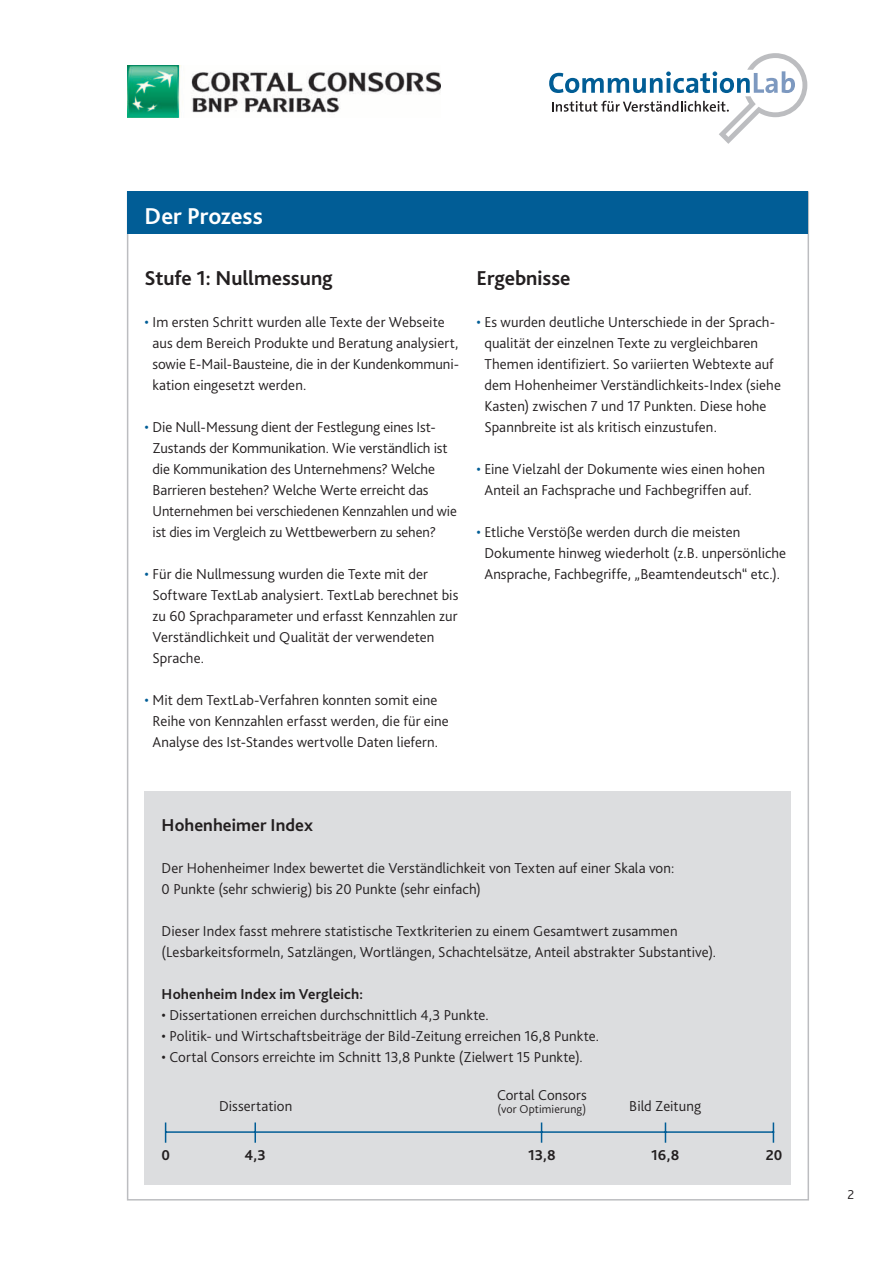
<style>
.page{position:relative;width:893px;height:1263px;background:#fff}
.page>*{position:absolute;margin:0;border:0;box-sizing:border-box;transform-origin:0 0}
.t1{font:700 24px "Bliss 2";color:#fff}
.t2{font:700 21px "Bliss 2";color:#231f20}
.t3{font:700 18px "Bliss 2";letter-spacing:.005em;color:#231f20}
.t4{font:300 15px/21px "Bliss 2";color:#231f20}
.t5{font:700 15px "Bliss 2";letter-spacing:.01em;color:#231f20}
.t6{font:300 13.5px "Bliss 2";color:#231f20}
.t7{font:300 12px "Bliss 2";letter-spacing:.01em;color:#231f20}
.s1{color:#015d96}
</style>
<div class="page">
<svg style="left:549px;top:53px;width:258px;height:91px"></svg>
<img style="left:128px;top:66px;width:312px;height:52px">
<div style="left:128px;top:191px;width:680px;height:43px;background:#015d96"></div>
<div style="left:145px;top:791px;width:646px;height:393px;background:#dcdddf"></div>
<hr style="left:166px;top:1131px;width:608px;height:2px;background:#015d96">
<svg style="left:165px;top:1123px;width:1px;height:20px"></svg>
<hr style="left:254px;top:1123px;width:2px;height:20px;background:#015d96">
<svg style="left:541px;top:1123px;width:1px;height:20px"></svg>
<hr style="left:664px;top:1123px;width:2px;height:20px;background:#015d96">
<hr style="left:772px;top:1123px;width:2px;height:20px;background:#015d96">
<h1 class="t1" style="left:145px;top:206px;width:120px">Der Prozess</h1>
<h2 class="t2" style="left:145px;top:270px;width:190px">Stufe 1: Nullmessung</h2>
<p class="t4" style="left:152px;top:313px;width:308px;text-indent:-8px"><span class="s1">•</span> Im ersten Schritt wurden alle Texte der Webseite aus dem Bereich Produkte und Beratung analysiert, sowie E-Mail-Bausteine, die in der Kundenkommuni&shy;kation eingesetzt werden.</p>
<p class="t4" style="left:152px;top:418px;width:306px;text-indent:-8px"><span class="s1">•</span> Die Null-Messung dient der Festlegung eines Ist-Zustands der Kommunikation. Wie verständlich ist die Kommunikation des Unternehmens? Welche Barrieren bestehen? Welche Werte erreicht das Unternehmen bei verschiedenen Kennzahlen und wie ist dies im Vergleich zu Wettbewerbern zu sehen?</p>
<p class="t4" style="left:152px;top:565px;width:307px;text-indent:-8px"><span class="s1">•</span> Für die Nullmessung wurden die Texte mit der Software TextLab analysiert. TextLab berechnet bis zu 60 Sprachparameter und erfasst Kennzahlen zur Verständlichkeit und Qualität der verwendeten Sprache.</p>
<p class="t4" style="left:152px;top:691px;width:298px;text-indent:-8px"><span class="s1">•</span> Mit dem TextLab-Verfahren konnten somit eine<br>Reihe von Kennzahlen erfasst werden, die für eine<br>Analyse des Ist-Standes wertvolle Daten liefern.</p>
<h2 class="t2" style="left:476px;top:270px;width:96px">Ergebnisse</h2>
<p class="t4" style="left:484px;top:313px;width:298px;text-indent:-8px"><span class="s1">•</span> Es wurden deutliche Unterschiede in der Sprach&shy;qualität der einzelnen Texte zu vergleichbaren Themen identifiziert. So variierten Webtexte auf dem Hohenheimer Verständlichkeits-Index (siehe Kasten) zwischen 7 und 17 Punkten. Diese hohe Spannbreite ist als kritisch einzustufen.</p>
<p class="t4" style="left:476px;top:460px;width:290px;text-align:center"><span class="s1">•</span> Eine Vielzahl der Dokumente wies einen hohen<br>Anteil an Fachsprache und Fachbegriffen auf.</p>
<p class="t4" style="left:484px;top:523px;width:303px;text-indent:-8px"><span class="s1">•</span> Etliche Verstöße werden durch die meisten<br>Dokumente hinweg wiederholt (z.B. unpersönliche<br>Ansprache, Fachbegriffe, „Beamtendeutsch“ etc.).</p>
<p class="t3" style="left:162px;top:818px;width:153px">Hohenheimer Index</p>
<p class="t4" style="left:162px;top:859px;width:514px">Der Hohenheimer Index bewertet die Verständlichkeit von Texten auf einer Skala von:<br>0 Punkte (sehr schwierig) bis 20 Punkte (sehr einfach)</p>
<p class="t4" style="left:162px;top:922px;width:556px">Dieser Index fasst mehrere statistische Textkriterien zu einem Gesamtwert zusammen (Lesbarkeitsformeln, Satzlängen, Wortlängen, Schachtelsätze, Anteil abstrakter Substantive).</p>
<p class="t5" style="left:162px;top:988px;width:203px">Hohenheim Index im Vergleich:</p>
<p class="t4" style="left:162px;top:1006px;width:328px">• Dissertationen erreichen durchschnittlich 4,3 Punkte.</p>
<p class="t4" style="left:162px;top:1027px;width:439px">• Politik- und Wirtschaftsbeiträge der Bild-Zeitung erreichen 16,8 Punkte.</p>
<p class="t4" style="left:162px;top:1048px;width:422px">• Cortal Consors erreichte im Schnitt 13,8 Punkte (Zielwert 15 Punkte).</p>
<p class="t4" style="left:219px;top:1097px;width:75px">Dissertation</p>
<p class="t4" style="left:497px;top:1086px;width:91px">Cortal Consors</p>
<p class="t7" style="left:497px;top:1105px;width:90px">(vor Optimierung)</p>
<p class="t4" style="left:629px;top:1097px;width:73px">Bild Zeitung</p>
<p class="t5" style="left:162px;top:1149px;width:10px">0</p>
<p class="t5" style="left:244px;top:1149px;width:23px">4,3</p>
<p class="t5" style="left:528px;top:1149px;width:29px">13,8</p>
<p class="t5" style="left:651px;top:1149px;width:30px">16,8</p>
<p class="t5" style="left:765px;top:1149px;width:18px">20</p>
<p class="t6" style="left:847px;top:1189px;width:8px">2</p>
</div>
